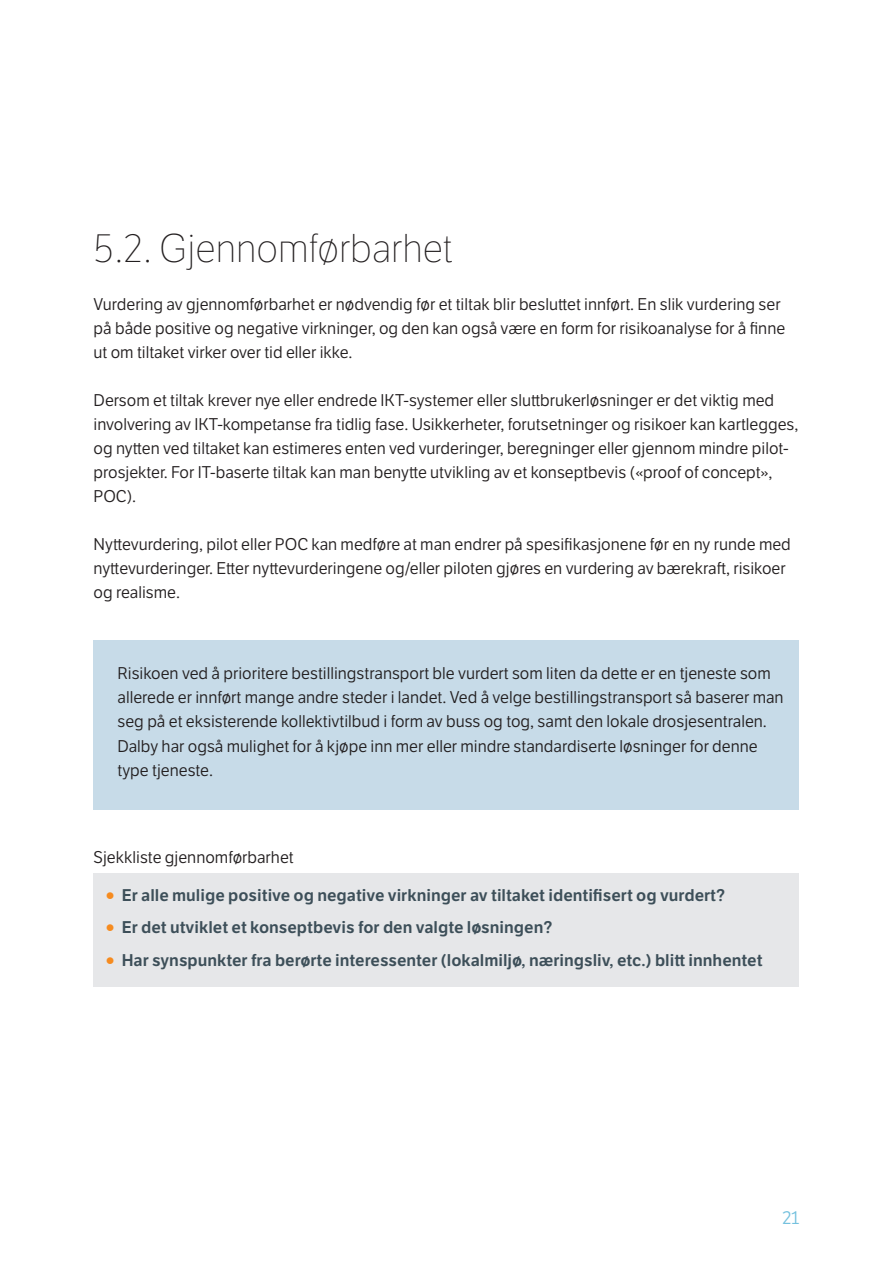
<style>
.page{position:relative;width:893px;height:1263px;background:#fff}
.page>*{position:absolute;margin:0;border:0;box-sizing:border-box;transform-origin:0 0}
.t1{font:100 39px "LFT Etica Display";color:#231f20}
.t2{font:18px "LFT Etica";color:#75c1de}
.t3{font:16.5px/24px "LFT Etica";color:#231f20}
.t4{font:600 16.5px "LFT Etica";color:#3d4f59}
.s1{color:#f68b1f}
</style>
<div class="page">
<div style="left:94px;top:640px;width:705px;height:169px;background:#c7dbe8"></div>
<div style="left:94px;top:873px;width:705px;height:113px;background:#e6e7e9"></div>
<h1 class="t1" style="left:94px;top:227px;width:361px">5.2. Gjennomførbarhet</h1>
<p class="t3" style="left:94px;top:293px;width:693px">Vurdering av gjennomførbarhet er nødvendig før et tiltak blir besluttet innført. En slik vurdering ser på både positive og negative virkninger, og den kan også være en form for risikoanalyse for å finne ut om tiltaket virker over tid eller ikke.</p>
<p class="t3" style="left:94px;top:389px;width:706px">Dersom et tiltak krever nye eller endrede IKT-systemer eller sluttbrukerløsninger er det viktig med involvering av IKT-kompetanse fra tidlig fase. Usikkerheter, forutsetninger og risikoer kan kartlegges, og nytten ved tiltaket kan estimeres enten ved vurderinger, beregninger eller gjennom mindre pilot&shy;prosjekter. For IT-baserte tiltak kan man benytte utvikling av et konseptbevis («proof of concept», POC).</p>
<p class="t3" style="left:94px;top:533px;width:699px">Nyttevurdering, pilot eller POC kan medføre at man endrer på spesifikasjonene før en ny runde med nyttevurderinger. Etter nyttevurderingene og/eller piloten gjøres en vurdering av bærekraft, risikoer og realisme.</p>
<p class="t3" style="left:118px;top:662px;width:668px">Risikoen ved å prioritere bestillingstransport ble vurdert som liten da dette er en tjeneste som allerede er innført mange andre steder i landet. Ved å velge bestillingstransport så baserer man seg på et eksisterende kollektivtilbud i form av buss og tog, samt den lokale drosjesentralen.<br>Dalby har også mulighet for å kjøpe inn mer eller mindre standardiserte løsninger for denne type tjeneste.</p>
<p class="t3" style="left:94px;top:845px;width:202px">Sjekkliste gjennomførbarhet</p>
<p class="t4" style="left:105px;top:885px;width:621px"><span class="s1">○</span> Er alle mulige positive og negative virkninger av tiltaket identifisert og vurdert?</p>
<p class="t4" style="left:105px;top:917px;width:449px"><span class="s1">○</span> Er det utviklet et konseptbevis for den valgte løsningen?</p>
<p class="t4" style="left:105px;top:950px;width:659px"><span class="s1">○</span> Har synspunkter fra berørte interessenter (lokalmiljø, næringsliv, etc.) blitt innhentet</p>
<p class="t2" style="left:782px;top:1207px;width:18px">21</p>
</div>
